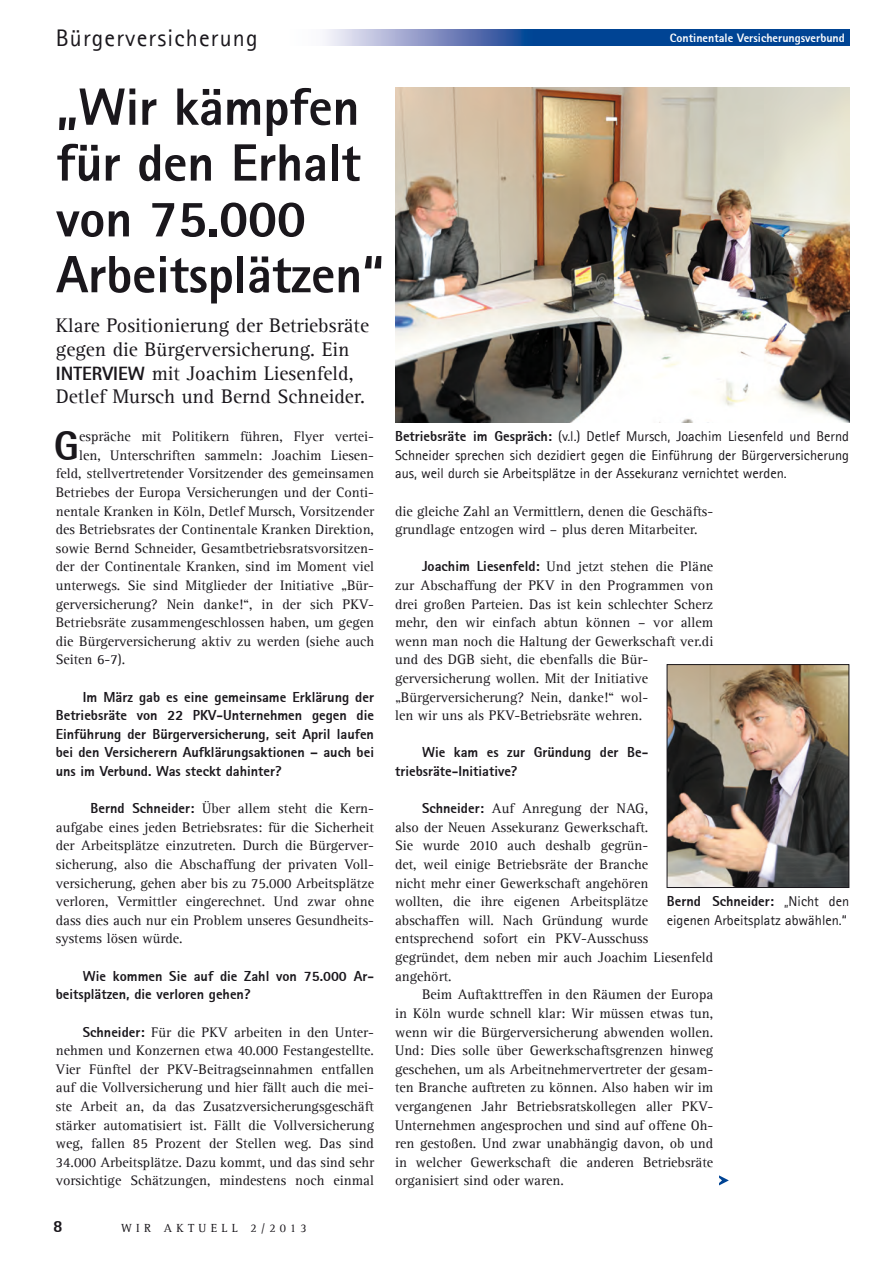
<style>
.page{position:relative;width:894px;height:1264px;background:#fff}
.page>*{position:absolute;margin:0;border:0;box-sizing:border-box;transform-origin:0 0}
.Titel_Seitenaufmache{font:800 52.5px/55.8px "Agfa Rotis Sans Serif";letter-spacing:-.005em;color:#1a171c}
.Fliesstext_mit_Initi{font:800 41.25px "Agfa Rotis Sans Serif";color:#1a171c}
.t1{font:24px "Agfa Rotis Sans Serif";letter-spacing:.05em;color:#1a171c}
.Vorspann{font:20.25px/23.7px "Agfa Rotis Serif";color:#1a171c}
.t2{font:800 17.1px "Agfa Rotis Sans Serif";color:#1a171c}
.Fliesstext{font:14.25px/18.6px "Agfa Rotis Serif";color:#1a171c;text-align:justify}
.Fliesstext_mit_Initi-2{font:14.25px "Agfa Rotis Serif";color:#1a171c}
.Fliesstext-2{font:800 14.25px/18.6px "Agfa Rotis Sans Serif";color:#1a171c}
.BU{font:14.25px/18.6px "Agfa Rotis Sans Serif";color:#1a171c}
.t3{font:800 12px "Agfa Rotis Sans Serif";color:#fff}
.t4{font:12px "Agfa Rotis Serif";letter-spacing:.36em;color:#1a171c}
.s1{font-family:"Agfa Rotis Sans Serif";font-weight:800;font-size:18.9px}
.s2{font-family:"Agfa Rotis Sans Serif";font-weight:800}
.s3{font-weight:800}
</style>
<div class="page">
<div style="left:531px;top:29px;width:318px;height:17px;background:#004494"></div>
<svg style="left:326px;top:29px;width:205px;height:17px;background:#8696c5"></svg>
<svg style="left:719px;top:1175px;width:9px;height:10px"></svg>
<img style="left:395px;top:87px;width:454px;height:335px">
<img style="left:668px;top:666px;width:179px;height:219px">
<div style="left:666px;top:664px;width:183px;height:223px;border:1px solid #1a171c"></div>
<p class="t1" style="left:56px;top:23px;width:203px">Bürgerversicherung</p>
<p class="Titel_Seitenaufmache" style="left:56px;top:78px;width:330px">„Wir kämpfen für den Erhalt von 75.000<br>Arbeitsplätzen“</p>
<p class="Vorspann" style="left:56px;top:314px;width:314px">Klare Positionierung der Betriebsräte gegen die Bürgerversicherung. Ein <span class="s1">INTERVIEW</span> mit Joachim Liesenfeld, Detlef Mursch und Bernd Schneider.</p>
<p class="Fliesstext_mit_Initi" style="left:54px;top:419px;width:27px">G</p>
<p class="Fliesstext_mit_Initi-2" style="left:79px;top:428px;width:296px">espräche mit Politikern führen, Flyer vertei-</p>
<p class="Fliesstext_mit_Initi-2" style="left:79px;top:446px;width:296px">len, Unterschriften sammeln: Joachim Liesen-</p>
<p class="Fliesstext_mit_Initi-2" style="left:56px;top:465px;width:320px">feld, stellvertretender Vorsitzender des gemeinsamen</p>
<p class="Fliesstext_mit_Initi-2" style="left:56px;top:483px;width:320px">Betriebes der Europa Versicherungen und der Conti-</p>
<p class="Fliesstext_mit_Initi-2" style="left:56px;top:502px;width:320px">nentale Kranken in Köln, Detlef Mursch, Vorsitzender</p>
<p class="Fliesstext_mit_Initi-2" style="left:56px;top:521px;width:320px">des Betriebsrates der Continentale Kranken Direktion,</p>
<p class="Fliesstext_mit_Initi-2" style="left:56px;top:539px;width:320px">sowie Bernd Schneider, Gesamtbetriebsratsvorsitzen-</p>
<p class="Fliesstext_mit_Initi-2" style="left:56px;top:558px;width:320px">der der Continentale Kranken, sind im Moment viel</p>
<p class="Fliesstext_mit_Initi-2" style="left:56px;top:576px;width:320px">unterwegs. Sie sind Mitglieder der Initiative „Bür-</p>
<p class="Fliesstext_mit_Initi-2" style="left:56px;top:595px;width:320px">gerversicherung? Nein danke!“, in der sich PKV-</p>
<p class="Fliesstext_mit_Initi-2" style="left:56px;top:614px;width:320px">Betriebsräte zusammengeschlossen haben, um gegen</p>
<p class="Fliesstext_mit_Initi-2" style="left:56px;top:632px;width:320px">die Bürgerversicherung aktiv zu werden (siehe auch</p>
<p class="Fliesstext_mit_Initi-2" style="left:56px;top:651px;width:71px">Seiten 6-7).</p>
<p class="Fliesstext-2" style="left:56px;top:687px;width:320px;text-align:justify;text-indent:27px">Im März gab es eine gemeinsame Erklärung der Betriebsräte von 22 PKV-Unternehmen gegen die Einführung der Bürgerversicherung, seit April laufen bei den Versicherern Aufklärungsaktionen – auch bei uns im Verbund. Was steckt dahinter?</p>
<p class="Fliesstext" style="left:56px;top:799px;width:320px;text-indent:35px"><span class="s2">Bernd Schneider:</span> Über allem steht die Kern&shy;aufgabe eines jeden Betriebsrates: für die Sicherheit der Arbeitsplätze einzutreten. Durch die Bürgerver&shy;sicherung, also die Abschaffung der privaten Voll&shy;versicherung, gehen aber bis zu 75.000 Arbeitsplätze verloren, Vermittler eingerechnet. Und zwar ohne dass dies auch nur ein Problem unseres Gesundheits&shy;systems lösen würde.</p>
<p class="Fliesstext-2" style="left:56px;top:966px;width:320px;text-indent:27px">Wie kommen Sie auf die Zahl von 75.000 Ar&shy;beitsplätzen, die verloren gehen?</p>
<p class="Fliesstext" style="left:56px;top:1022px;width:320px;text-indent:27px"><span class="s2">Schneider:</span> Für die PKV arbeiten in den Unter&shy;nehmen und Konzernen etwa 40.000 Festangestellte.<br>Vier Fünftel der PKV-Beitragseinnahmen entfallen auf die Vollversicherung und hier fällt auch die mei&shy;ste Arbeit an, da das Zusatzversicherungsgeschäft stärker automatisiert ist. Fällt die Vollversicherung weg, fallen 85 Prozent der Stellen weg. Das sind 34.000 Arbeitsplätze. Dazu kommt, und das sind sehr vorsichtige Schätzungen, mindestens noch einmal</p>
<p class="t2" style="left:53px;top:1214px;width:11px">8</p>
<p class="t4" style="left:121px;top:1220px;width:187px">WIR AKTUELL 2/2013</p>
<p class="t3" style="left:669px;top:30px;width:176px">Continentale Versicherungsverbund</p>
<p class="BU" style="left:395px;top:427px;width:455px;text-align:justify"><span class="s3">Betriebsräte im Gespräch:</span> (v.l.) Detlef Mursch, Joachim Liesenfeld und Bernd Schneider sprechen sich dezidiert gegen die Einführung der Bürgerversicherung aus, weil durch sie Arbeitsplätze in der Assekuranz vernichtet werden.</p>
<p class="Fliesstext" style="left:395px;top:501px;width:320px">die gleiche Zahl an Vermittlern, denen die Geschäfts&shy;grundlage entzogen wird – plus deren Mitarbeiter.</p>
<p class="Fliesstext" style="left:395px;top:557px;width:320px;text-align:left;text-indent:27px"><span class="s2">Joachim Liesenfeld:</span> Und jetzt stehen die Pläne zur Abschaffung der PKV in den Programmen von drei großen Parteien. Das ist kein schlechter Scherz mehr, den wir einfach abtun können – vor allem wenn man noch die Haltung der Gewerkschaft ver.di und des DGB sieht, die ebenfalls die Bür&shy;gerversicherung wollen. Mit der Initiative „Bürgerversicherung? Nein, danke!“ wol-<br>len wir uns als PKV-Betriebsräte wehren.</p>
<p class="Fliesstext-2" style="left:395px;top:743px;width:255px;text-indent:27px">Wie kam es zur Gründung der Be&shy;triebsräte-Initiative?</p>
<p class="Fliesstext" style="left:395px;top:799px;width:320px;text-align:left;text-indent:27px"><span class="s2">Schneider:</span> Auf Anregung der NAG,<br>also der Neuen Assekuranz Gewerkschaft.<br>Sie wurde 2010 auch deshalb gegrün-<br>det, weil einige Betriebsräte der Branche<br>nicht mehr einer Gewerkschaft angehören<br>wollten, die ihre eigenen Arbeitsplätze abschaffen will. Nach Gründung wurde entsprechend sofort ein PKV-Ausschuss gegründet, dem neben mir auch Joachim Liesenfeld angehört.</p>
<p class="Fliesstext" style="left:395px;top:985px;width:320px;text-indent:27px">Beim Auftakttreffen in den Räumen der Europa in Köln wurde schnell klar: Wir müssen etwas tun, wenn wir die Bürgerversicherung abwenden wollen.<br>Und: Dies solle über Gewerkschaftsgrenzen hinweg geschehen, um als Arbeitnehmervertreter der gesam&shy;ten Branche auftreten zu können. Also haben wir im vergangenen Jahr Betriebsratskollegen aller PKV-Unternehmen angesprochen und sind auf offene Oh&shy;ren gestoßen. Und zwar unabhängig davon, ob und in welcher Gewerkschaft die anderen Betriebsräte organisiert sind oder waren.</p>
<p class="BU" style="left:666px;top:891px;width:184px"><span class="s3">Bernd Schneider:</span> „Nicht den eigenen Arbeitsplatz abwählen.“</p>
</div>
